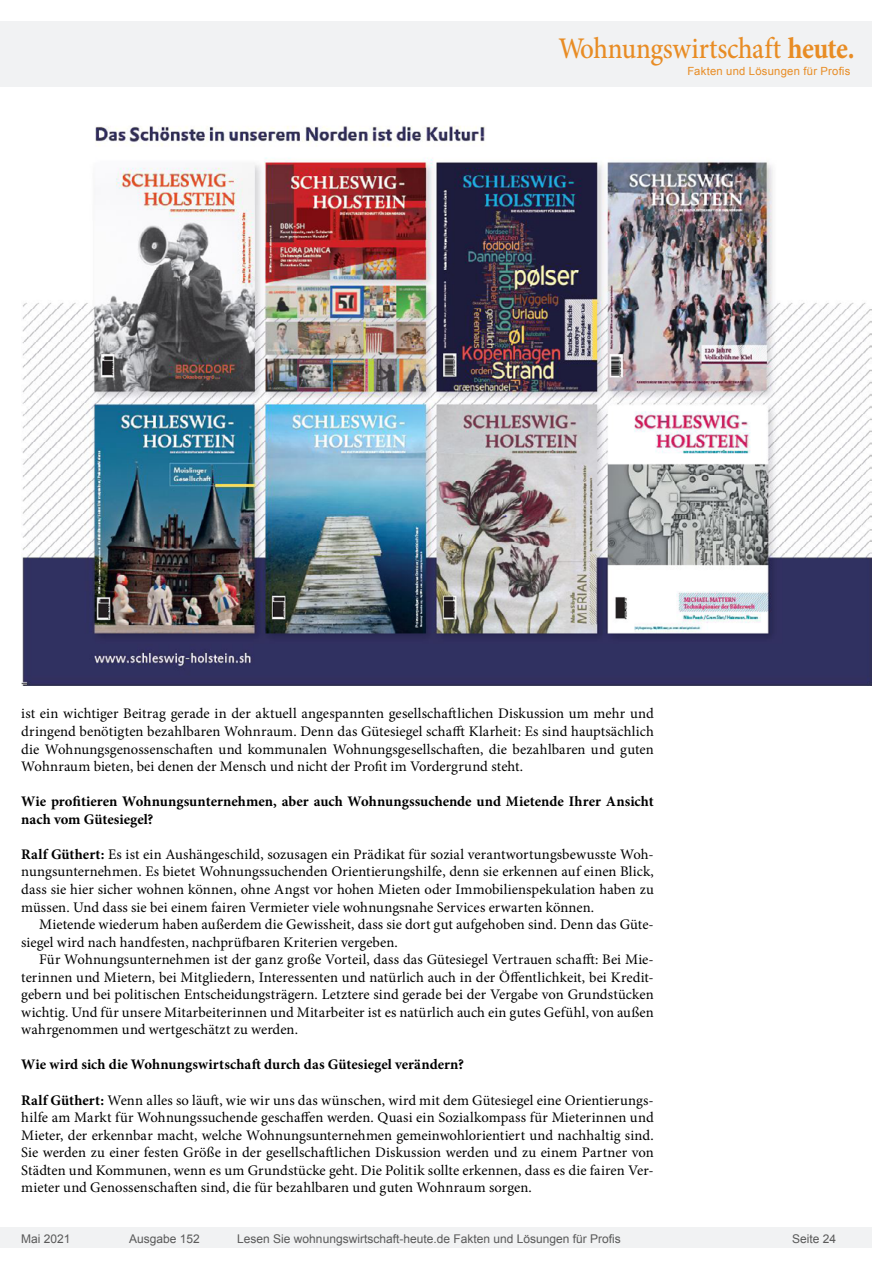
<style>
.page{position:relative;width:893px;height:1263px;background:#fff}
.page>*{position:absolute;margin:0;border:0;box-sizing:border-box;transform-origin:0 0}
.t1{font:500 30px "Minion Pro";letter-spacing:-.01em;color:#e88c24;scale:.9 1}
.Fliesstext{font:14.7px/17.5px "Minion Pro";letter-spacing:.005em;color:#000;text-align:justify}
.Fließtext_erste_Zeil{font:14.7px/17.5px "Minion Pro";letter-spacing:.005em;color:#000;text-align:justify}
.AUTOR{font:700 14.7px/17.5px "Minion Pro";color:#000}
.t2{font:12px "Arial";color:#595959}
.t3{font:11.25px "Arial";letter-spacing:.025em;color:#e88c24}
.s1{font-weight:700}
</style>
<div class="page">
<div style="left:0;top:1227px;width:872px;height:20px;background:#f1f2f3"></div>
<div style="left:0;top:21px;width:872px;height:66px;background:#f1f2f3"></div>
<img style="left:21px;top:126px;width:851px;height:559px">
<h1 class="t1" style="left:558px;top:28px;width:331px">Wohnungswirtschaft <span class="s1">heute.</span></h1>
<p class="t3" style="left:687px;top:63px;width:165px">Fakten und Lösungen für Profis</p>
<p class="Fliesstext" style="left:21px;top:705px;width:634px">ist ein wichtiger Beitrag gerade in der aktuell angespannten gesellschaftlichen Diskussion um mehr und dringend benötigten bezahlbaren Wohnraum. Denn das Gütesiegel schafft Klarheit: Es sind hauptsächlich die Wohnungsgenossenschaften und kommunalen Wohnungsgesellschaften, die bezahlbaren und guten Wohnraum bieten, bei denen der Mensch und nicht der Profit im Vordergrund steht.</p>
<p class="AUTOR" style="left:21px;top:792px;width:634px">Wie profitieren Wohnungsunternehmen, aber auch Wohnungssuchende und Mietende Ihrer Ansicht nach vom Gütesiegel?</p>
<p class="Fließtext_erste_Zeil" style="left:21px;top:845px;width:634px"><span class="s1">Ralf Güthert:</span> Es ist ein Aushängeschild, sozusagen ein Prädikat für sozial verantwortungsbewusste Woh&shy;nungsunternehmen. Es bietet Wohnungssuchenden Orientierungshilfe, denn sie erkennen auf einen Blick, dass sie hier sicher wohnen können, ohne Angst vor hohen Mieten oder Immobilienspekulation haben zu müssen. Und dass sie bei einem fairen Vermieter viele wohnungsnahe Services erwarten können.</p>
<p class="Fliesstext" style="left:21px;top:916px;width:634px;text-indent:18px">Mietende wiederum haben außerdem die Gewissheit, dass sie dort gut aufgehoben sind. Denn das Güte&shy;siegel wird nach handfesten, nachprüfbaren Kriterien vergeben.</p>
<p class="Fliesstext" style="left:21px;top:951px;width:634px;text-indent:18px">Für Wohnungsunternehmen ist der ganz große Vorteil, dass das Gütesiegel Vertrauen schafft: Bei Mie&shy;terinnen und Mietern, bei Mitgliedern, Interessenten und natürlich auch in der Öffentlichkeit, bei Kredit&shy;gebern und bei politischen Entscheidungsträgern. Letztere sind gerade bei der Vergabe von Grundstücken wichtig. Und für unsere Mitarbeiterinnen und Mitarbeiter ist es natürlich auch ein gutes Gefühl, von außen wahrgenommen und wertgeschätzt zu werden.</p>
<p class="AUTOR" style="left:21px;top:1056px;width:444px">Wie wird sich die Wohnungswirtschaft durch das Gütesiegel verändern?</p>
<p class="Fließtext_erste_Zeil" style="left:21px;top:1091px;width:634px"><span class="s1">Ralf Güthert:</span> Wenn alles so läuft, wie wir uns das wünschen, wird mit dem Gütesiegel eine Orientierungs&shy;hilfe am Markt für Wohnungssuchende geschaffen werden. Quasi ein Sozialkompass für Mieterinnen und Mieter, der erkennbar macht, welche Wohnungsunternehmen gemeinwohlorientiert und nachhaltig sind.<br>Sie werden zu einer festen Größe in der gesellschaftlichen Diskussion werden und zu einem Partner von Städten und Kommunen, wenn es um Grundstücke geht. Die Politik sollte erkennen, dass es die fairen Ver&shy;mieter und Genossenschaften sind, die für bezahlbaren und guten Wohnraum sorgen.</p>
<p class="t2" style="left:21px;top:1230px;width:51px">Mai 2021</p>
<p class="t2" style="left:129px;top:1230px;width:72px">Ausgabe 152</p>
<p class="t2" style="left:237px;top:1230px;width:385px">Lesen Sie wohnungswirtschaft-heute.de Fakten und Lösungen für Profis</p>
<p class="t2" style="left:792px;top:1231px;width:46px">Seite 24</p>
</div>
